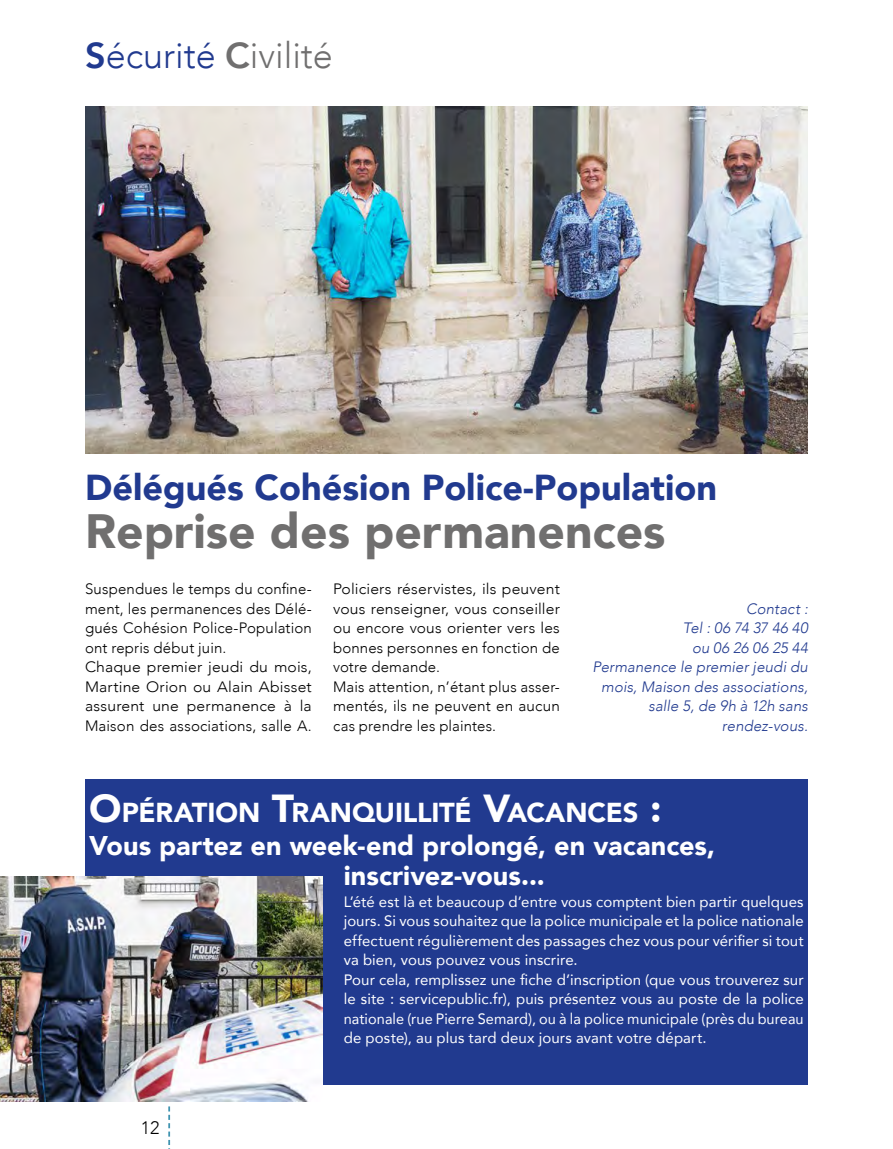
<style>
.page{position:relative;width:893px;height:1149px;background:#fff}
.page>*{position:absolute;margin:0;border:0;box-sizing:border-box;transform-origin:0 0}
.t1{font:900 48px "Avenir";color:#706f6f}
.t2{font:900 36px "Avenir";color:#213a8f}
.t3{font:300 36px "Avenir";color:#213a8f}
.t4{font:900 27.3px "Avenir";letter-spacing:-.005em;color:#fff}
.t5{font:900 27px/30px "Avenir";letter-spacing:.005em;color:#fff}
.t6{font:300 18px "Avenir";color:#000}
.t7{font:15px/19.5px "Avenir";letter-spacing:.005em;color:#fff}
.t8{font:300 15px/19.5px "Avenir";letter-spacing:.01em;color:#000}
.t9{font:300 15px/19.5px "Avenir";letter-spacing:.01em;color:#000;scale:1.05 1}
.t10{font:italic 300 15px/19.5px "Avenir";letter-spacing:.01em;color:#213a8f;text-align:right}
.s1{font-weight:800}
.s2{font-weight:800;color:#706f6f}
.s3{color:#706f6f}
.s4{font-size:39px}
</style>
<div class="page">
<img style="left:85px;top:106px;width:723px;height:347px">
<div style="left:85px;top:779px;width:723px;height:305px;background:#213a8f"></div>
<img style="left:0;top:876px;width:322px;height:225px">
<svg style="left:168px;top:1106px;width:2px;height:39px"></svg>
<h2 class="t3" style="left:85px;top:35px;width:249px"><span class="s1">S</span>écurité <span class="s2">C</span><span class="s3">ivilité</span></h2>
<h2 class="t2" style="left:85px;top:456px;width:633px">Délégués Cohésion Police-Population</h2>
<h1 class="t1" style="left:85px;top:490px;width:582px">Reprise des permanences</h1>
<p class="t8" style="left:85px;top:579px;width:228px">Suspendues le temps du confine&shy;ment, les permanences des Délé&shy;gués Cohésion Police-Population ont repris début juin.<br>Chaque premier jeudi du mois,<br>Martine Orion ou Alain Abisset assurent une permanence à la<br>Maison des associations, salle A.</p>
<p class="t9" style="left:333px;top:579px;width:217px">Policiers réservistes, ils peuvent vous renseigner, vous conseiller ou encore vous orienter vers les bonnes personnes en fonction de votre demande.<br>Mais attention, n’étant plus asser&shy;mentés, ils ne peuvent en aucun cas prendre les plaintes.</p>
<p class="t10" style="left:593px;top:598px;width:217px">Contact :<br>Tel : 06 74 37 46 40<br>ou 06 26 06 25 44<br>Permanence le premier jeudi du mois, Maison des associations, salle 5, de 9h à 12h sans rendez-vous.</p>
<h3 class="t4" style="left:89px;top:789px;width:574px"><span class="s4">O</span>PÉRATION <span class="s4">T</span>RANQUILLITÉ <span class="s4">V</span>ACANCES <span class="s4">:</span></h3>
<h3 class="t5" style="left:344px;top:829px;width:373px;text-indent:-254px">Vous partez en week-end prolongé, en vacances, inscrivez-vous...</h3>
<p class="t7" style="left:344px;top:890px;width:461px">L’été est là et beaucoup d’entre vous comptent bien partir quelques jours. Si vous souhaitez que la police municipale et la police nationale effectuent régulièrement des passages chez vous pour vérifier si tout va bien, vous pouvez vous inscrire.<br>Pour cela, remplissez une fiche d’inscription (que vous trouverez sur le site : servicepublic.fr), puis présentez vous au poste de la police nationale (rue Pierre Semard), ou à la police municipale (près du bureau de poste), au plus tard deux jours avant votre départ.</p>
<p class="t6" style="left:141px;top:1116px;width:20px">12</p>
</div>
